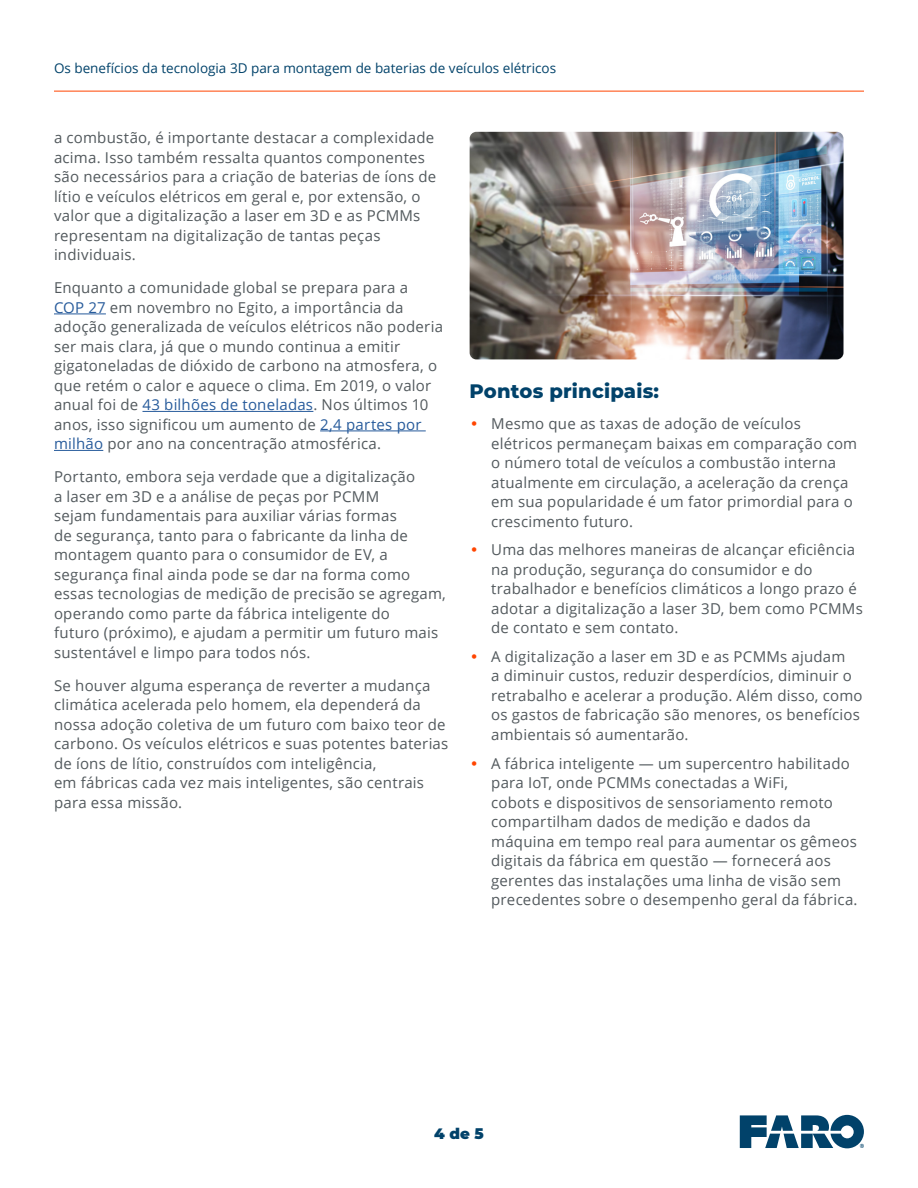
<style>
.page{position:relative;width:918px;height:1188px;background:#fff}
.page>*{position:absolute;margin:0;border:0;box-sizing:border-box;transform-origin:0 0}
.t1{font:800 19.5px "Montserrat";letter-spacing:.01em;color:#01426a}
.t2{font:15px/19.5px "Open Sans";letter-spacing:.015em;color:#52595d}
.t3{font:900 15px "Montserrat";color:#01426a}
.t4{font:13.5px "Open Sans";color:#01426a}
.s1{color:#275b9b}
</style>
<div class="page">
<hr style="left:54px;top:91px;width:810px;height:1px;background:#ff4500">
<svg style="left:740px;top:1115px;width:124px;height:33px"></svg>
<hr style="left:54px;top:314px;width:52px;height:1px;background:#275b9b">
<hr style="left:142px;top:411px;width:171px;height:1px;background:#275b9b">
<hr style="left:320px;top:431px;width:106px;height:1px;background:#275b9b">
<hr style="left:54px;top:450px;width:49px;height:1px;background:#275b9b">
<img style="left:470px;top:132px;width:374px;height:227px">
<p class="t4" style="left:54px;top:58px;width:504px">Os benefícios da tecnologia 3D para montagem de baterias de veículos elétricos</p>
<p class="t2" style="left:54px;top:128px;width:384px">a combustão, é importante destacar a complexidade acima. Isso também ressalta quantos componentes são necessários para a criação de baterias de íons de lítio e veículos elétricos em geral e, por extensão, o valor que a digitalização a laser em 3D e as PCMMs representam na digitalização de tantas peças individuais.</p>
<p class="t2" style="left:54px;top:278px;width:391px">Enquanto a comunidade global se prepara para a<br><span class="s1">COP 27</span> em novembro no Egito, a importância da adoção generalizada de veículos elétricos não poderia ser mais clara, já que o mundo continua a emitir gigatoneladas de dióxido de carbono na atmosfera, o que retém o calor e aquece o clima. Em 2019, o valor anual foi de <span class="s1">43 bilhões de toneladas</span>. Nos últimos 10 anos, isso significou um aumento de <span class="s1">2,4 partes por milhão</span> por ano na concentração atmosférica.</p>
<p class="t2" style="left:54px;top:467px;width:393px">Portanto, embora seja verdade que a digitalização<br>a laser em 3D e a análise de peças por PCMM<br>sejam fundamentais para auxiliar várias formas<br>de segurança, tanto para o fabricante da linha de montagem quanto para o consumidor de EV, a segurança final ainda pode se dar na forma como essas tecnologias de medição de precisão se agregam, operando como parte da fábrica inteligente do<br>futuro (próximo), e ajudam a permitir um futuro mais sustentável e limpo para todos nós.</p>
<p class="t2" style="left:54px;top:675px;width:396px">Se houver alguma esperança de reverter a mudança climática acelerada pelo homem, ela dependerá da nossa adoção coletiva de um futuro com baixo teor de carbono. Os veículos elétricos e suas potentes baterias de íons de lítio, construídos com inteligência,<br>em fábricas cada vez mais inteligentes, são centrais para essa missão.</p>
<h1 class="t1" style="left:470px;top:377px;width:191px">Pontos principais:</h1>
<p class="t2" style="left:491px;top:413px;width:368px">Mesmo que as taxas de adoção de veículos elétricos permaneçam baixas em comparação com o número total de veículos a combustão interna atualmente em circulação, a aceleração da crença em sua popularidade é um fator primordial para o crescimento futuro.</p>
<p class="t2" style="left:491px;top:540px;width:373px">Uma das melhores maneiras de alcançar eficiência na produção, segurança do consumidor e do trabalhador e benefícios climáticos a longo prazo é adotar a digitalização a laser 3D, bem como PCMMs de contato e sem contato.</p>
<p class="t2" style="left:491px;top:646px;width:373px">A digitalização a laser em 3D e as PCMMs ajudam<br>a diminuir custos, reduzir desperdícios, diminuir o retrabalho e acelerar a produção. Além disso, como os gastos de fabricação são menores, os benefícios ambientais só aumentarão.</p>
<p class="t2" style="left:491px;top:753px;width:368px">A fábrica inteligente — um supercentro habilitado para IoT, onde PCMMs conectadas a WiFi,<br>cobots e dispositivos de sensoriamento remoto compartilham dados de medição e dados da máquina em tempo real para aumentar os gêmeos digitais da fábrica em questão — fornecerá aos gerentes das instalações uma linha de visão sem precedentes sobre o desempenho geral da fábrica.</p>
<p class="t3" style="left:434px;top:1122px;width:51px">4 de 5</p>
</div>
